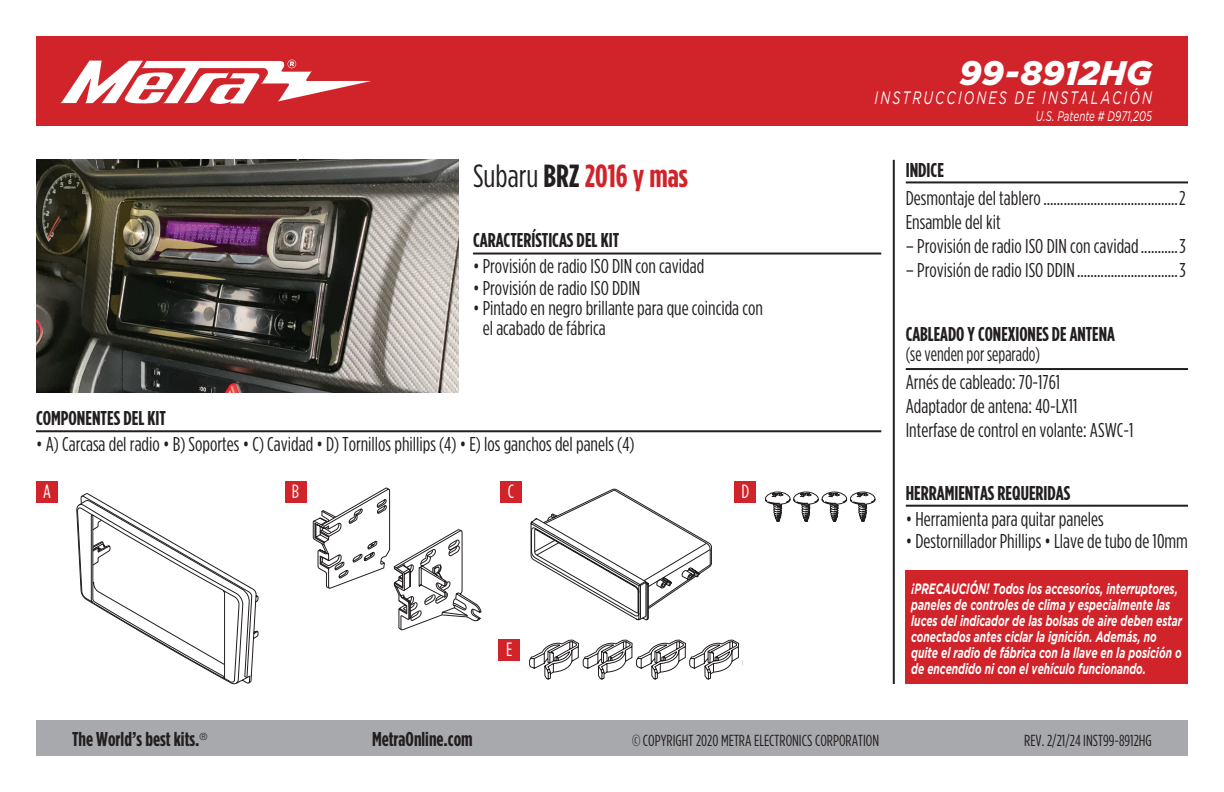
<style>
.page{position:relative;width:1224px;height:792px;background:#fff}
.page>*{position:absolute;margin:0;border:0;box-sizing:border-box;transform-origin:0 0}
.t1{font:italic 900 34px "Gotham";color:#fff}
.t2{font:700 32px "Gotham Condensed";color:#d1232a}
.t3{font:20px/24px "Gotham Condensed";color:#231f20}
.t4{font:700 20px "Gotham Condensed";color:#231f20}
.t5{font:20px/28px "Gotham Condensed";color:#231f20;scale:.9 1}
.t6{font:19.2px "Gotham Condensed";color:#fff}
.t7{font:italic 18px "Gotham";letter-spacing:.17em;color:#fff;scale:.7 1}
.t8{font:16px "Gotham Condensed";color:#231f20}
.t9{font:italic 700 15px/16px "Gotham";color:#fff;scale:.68 1}
.t10{font:italic 14px "Gotham";color:#fff;scale:.7 1}
.s1{font-weight:400;color:#231f20}
.s2{color:#231f20}
</style>
<div class="page">
<div style="left:36px;top:720px;width:1152px;height:36px;background:#a8a9ad"></div>
<hr style="left:893px;top:160px;width:2px;height:524px;background:#231f20">
<div style="left:906px;top:570px;width:282px;height:114px;background:#d1232a"></div>
<div style="left:36px;top:36px;width:1152px;height:90px;background:#d1232a"></div>
<svg style="left:60px;top:60px;width:311px;height:44px"></svg>
<hr style="left:473px;top:253px;width:408px;height:2px;background:#231f20">
<hr style="left:36px;top:430px;width:845px;height:2px;background:#231f20">
<hr style="left:906px;top:505px;width:282px;height:2px;background:#231f20">
<hr style="left:906px;top:368px;width:282px;height:2px;background:#231f20">
<hr style="left:906px;top:181px;width:282px;height:2px;background:#231f20">
<div style="left:36px;top:481px;width:22px;height:22px;background:#d1232a"></div>
<div style="left:285px;top:481px;width:22px;height:22px;background:#d1232a"></div>
<div style="left:500px;top:481px;width:22px;height:22px;background:#d1232a"></div>
<div style="left:734px;top:481px;width:22px;height:22px;background:#d1232a"></div>
<div style="left:498px;top:639px;width:22px;height:22px;background:#d1232a"></div>
<svg style="left:313px;top:488px;width:168px;height:142px"></svg>
<svg style="left:76px;top:493px;width:182px;height:191px"></svg>
<svg style="left:531px;top:489px;width:181px;height:131px"></svg>
<svg style="left:765px;top:491px;width:110px;height:31px"></svg>
<svg style="left:529px;top:640px;width:211px;height:40px"></svg>
<img style="left:36px;top:160px;width:423px;height:232px">
<h2 class="t2" style="left:473px;top:158px;width:217px"><span class="s1">Subaru</span> <span class="s2">BRZ</span> 2016 y mas</h2>
<p class="t4" style="left:473px;top:229px;width:148px">CARACTERÍSTICAS DEL KIT</p>
<p class="t3" style="left:473px;top:254px;width:233px">• Provisión de radio ISO DIN con cavidad</p>
<p class="t3" style="left:473px;top:276px;width:169px">• Provisión de radio ISO DDIN</p>
<p class="t3" style="left:483px;top:298px;width:282px;line-height:20px;text-indent:-10px">• Pintado en negro brillante para que coincida con el acabado de fábrica</p>
<p class="t4" style="left:36px;top:407px;width:132px">COMPONENTES DEL KIT</p>
<p class="t3" style="left:36px;top:432px;width:600px">• A) Carcasa del radio • B) Soportes • C) Cavidad • D) Tornillos phillips (4) • E) los ganchos del panels (4)</p>
<p class="t6" style="left:43px;top:481px;width:9px">A</p>
<p class="t6" style="left:292px;top:481px;width:9px">B</p>
<p class="t6" style="left:508px;top:481px;width:8px">C</p>
<p class="t6" style="left:741px;top:481px;width:9px">D</p>
<p class="t6" style="left:506px;top:639px;width:8px">E</p>
<h1 class="t1" style="left:960px;top:53px;width:194px">99-8912HG</h1>
<p class="t10" style="left:1036px;top:108px;width:167px">U.S. Patente # D971,205</p>
<p class="t7" style="left:875px;top:88px;width:398px">INSTRUCCIONES DE INSTALACIÓN</p>
<p class="t4" style="left:906px;top:158px;width:40px">INDICE</p>
<p class="t3" style="left:906px;top:185px;width:281px">Desmontaje del tablero........................................2<br>Ensamble del kit</p>
<p class="t3" style="left:906px;top:233px;width:281px">– Provisión de radio ISO DIN con cavidad...........3</p>
<p class="t3" style="left:906px;top:257px;width:281px">– Provisión de radio ISO DDIN..............................3</p>
<p class="t4" style="left:906px;top:323px;width:211px">CABLEADO Y CONEXIONES DE ANTENA</p>
<p class="t5" style="left:906px;top:340px;width:173px">(se venden por separado)<br>Arnés de cableado: 70-1761</p>
<p class="t3" style="left:906px;top:394px;width:229px">Adaptador de antena: 40-LX11<br>Interfase de control en volante: ASWC-1</p>
<p class="t4" style="left:906px;top:481px;width:166px">HERRAMIENTAS REQUERIDAS</p>
<p class="t3" style="left:906px;top:506px;width:199px">• Herramienta para quitar paneles</p>
<p class="t3" style="left:906px;top:528px;width:284px">• Destornillador Phillips • Llave de tubo de 10mm</p>
<p class="t9" style="left:911px;top:580px;width:400px">¡PRECAUCIÓN! Todos los accesorios, interruptores, paneles de controles de clima y especialmente las luces del indicador de las bolsas de aire deben estar conectados antes ciclar la ignición. Además, no quite el radio de fábrica con la llave en la posición o de encendido ni con el vehículo funcionando.</p>
<p class="t4" style="left:72px;top:728px;width:137px">The World’s best kits.<sup>®</sup></p>
<p class="t4" style="left:372px;top:728px;width:102px">MetraOnline.com</p>
<p class="t8" style="left:632px;top:732px;width:249px">© COPYRIGHT 2020 METRA ELECTRONICS CORPORATION</p>
<p class="t8" style="left:1024px;top:732px;width:129px">REV. 2/21/24 INST99-8912HG</p>
</div>
